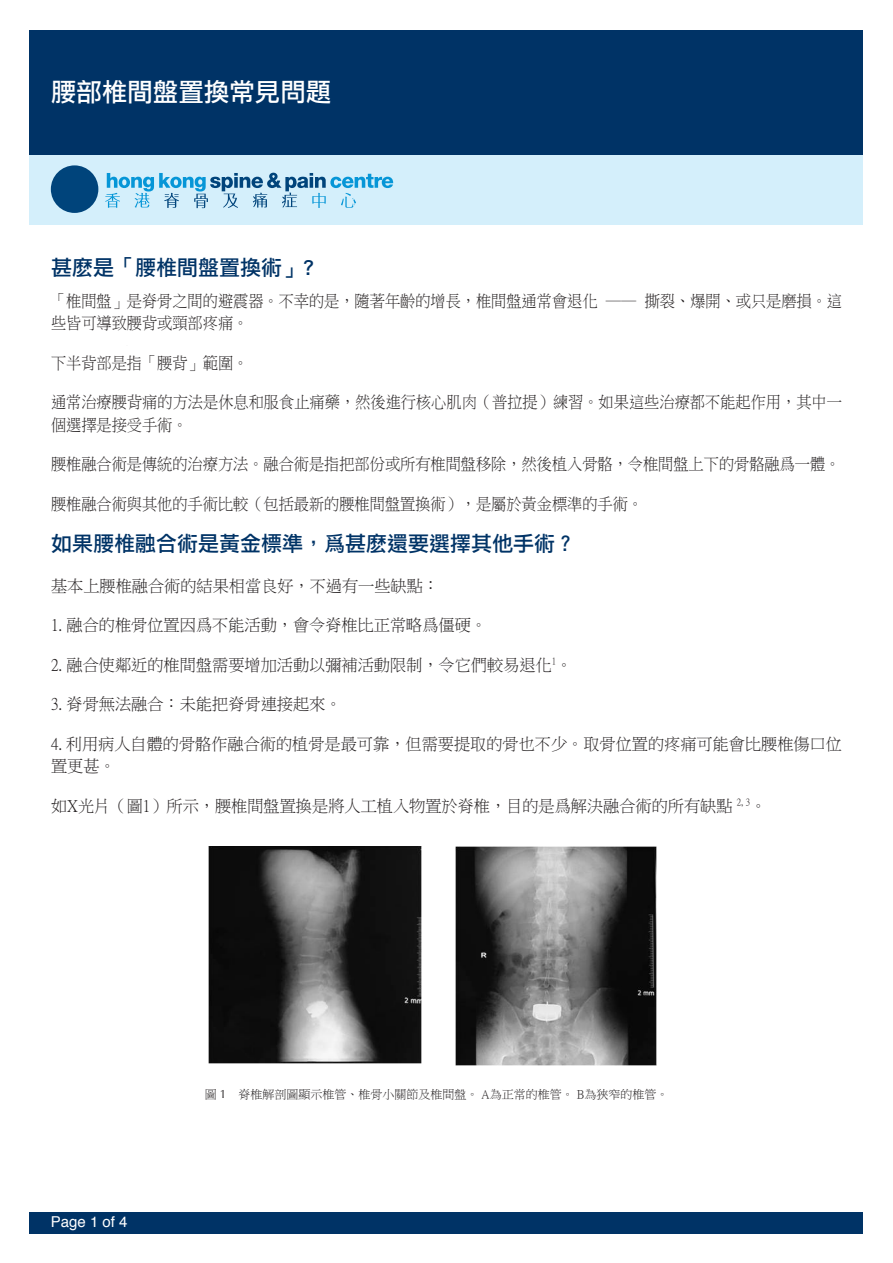
<style>
.page{position:relative;width:893px;height:1263px;background:#fff}
.page>*{position:absolute;margin:0;border:0;box-sizing:border-box;transform-origin:0 0}
.t1{font:25.5px "Li Hei Pro";color:#fff}
.Normal_Paragraph{font:21px "Li Hei Pro";color:#036}
.Heading{font:21px "Li Hei Pro";color:#036}
.Normal_Paragraph-2{font:16.5px/22.5px "P Ming Li U";color:#231f20;scale:.92 1}
.Normal_Paragraph-3{font:16.5px/22.5px "P Ming Li U";color:#231f20}
.t2{font:15px "Helvetica";color:#fff}
.Image_captions{font:12px "P Ming Li U";color:#231f20}
.s1{font-family:"Optima"}
</style>
<div class="page">
<div style="left:30px;top:145px;width:833px;height:80px;background:#d4effb"></div>
<div style="left:30px;top:30px;width:833px;height:125px;background:#036"></div>
<div style="left:30px;top:1212px;width:833px;height:21px;background:#036"></div>
<div style="left:51px;top:165px;width:47px;height:48px;background:#00447b;border-radius:50%"></div>
<svg style="left:105px;top:173px;width:288px;height:35px"></svg>
<img style="left:455px;top:846px;width:201px;height:219px">
<img style="left:208px;top:846px;width:213px;height:218px">
<h1 class="t1" style="left:51px;top:80px;width:282px">腰部椎間盤置換常見問題</h1>
<p class="Heading" style="left:51px;top:257px;width:265px">甚麽是「腰椎間盤置換術」?</p>
<p class="Normal_Paragraph-2" style="left:51px;top:290px;width:861px">「椎間盤」是脊骨之間的避震器。不幸的是，隨著年齡的增長，椎間盤通常會退化 ── 撕裂、爆開、或只是磨損。這些皆可導致腰背或頸部疼痛。</p>
<p class="Normal_Paragraph-2" style="left:51px;top:352px;width:216px">下半背部是指「腰背」範圍。</p>
<p class="Normal_Paragraph-2" style="left:51px;top:391px;width:861px">通常治療腰背痛的方法是休息和服食止痛藥，然後進行核心肌肉（普拉提）練習。如果這些治療都不能起作用，其中一個選擇是接受手術。</p>
<p class="Normal_Paragraph-2" style="left:51px;top:453px;width:859px">腰椎融合術是傳統的治療方法。融合術是指把部份或所有椎間盤移除，然後植入骨骼，令椎間盤上下的骨骼融爲一體。</p>
<p class="Normal_Paragraph-2" style="left:51px;top:493px;width:645px">腰椎融合術與其他的手術比較（包括最新的腰椎間盤置換術），是屬於黃金標準的手術。</p>
<p class="Normal_Paragraph" style="left:51px;top:533px;width:526px">如果腰椎融合術是黃金標準，爲甚麽還要選擇其他手術？</p>
<p class="Normal_Paragraph-3" style="left:51px;top:574px;width:390px">基本上腰椎融合術的結果相當良好，不過有一些缺點：</p>
<p class="Normal_Paragraph-3" style="left:51px;top:614px;width:438px">1. 融合的椎骨位置因爲不能活動，會令脊椎比正常略爲僵硬。</p>
<p class="Normal_Paragraph-3" style="left:51px;top:653px;width:523px">2. 融合使鄰近的椎間盤需要增加活動以彌補活動限制，令它們較易退化<sup>1</sup>。</p>
<p class="Normal_Paragraph-3" style="left:51px;top:693px;width:292px">3. 脊骨無法融合：未能把脊骨連接起來。</p>
<p class="Normal_Paragraph-3" style="left:51px;top:732px;width:793px">4. 利用病人自體的骨骼作融合術的植骨是最可靠，但需要提取的骨也不少。取骨位置的疼痛可能會比腰椎傷口位置更甚。</p>
<p class="Normal_Paragraph-3" style="left:51px;top:794px;width:717px">如X光片（圖1）所示，腰椎間盤置換是將人工植入物置於脊椎，目的是爲解決融合術的所有缺點 <sup>2,</sup> <sup>3</sup>。</p>
<p class="t2" style="left:51px;top:1210px;width:78px">Page 1 of 4</p>
<p class="Image_captions" style="left:205px;top:1088px;width:465px">圖 <span class="s1">1</span>　脊椎解剖圖顯示椎管、椎骨小關節及椎間盤。 A為正常的椎管。 B為狹窄的椎管。</p>
</div>
